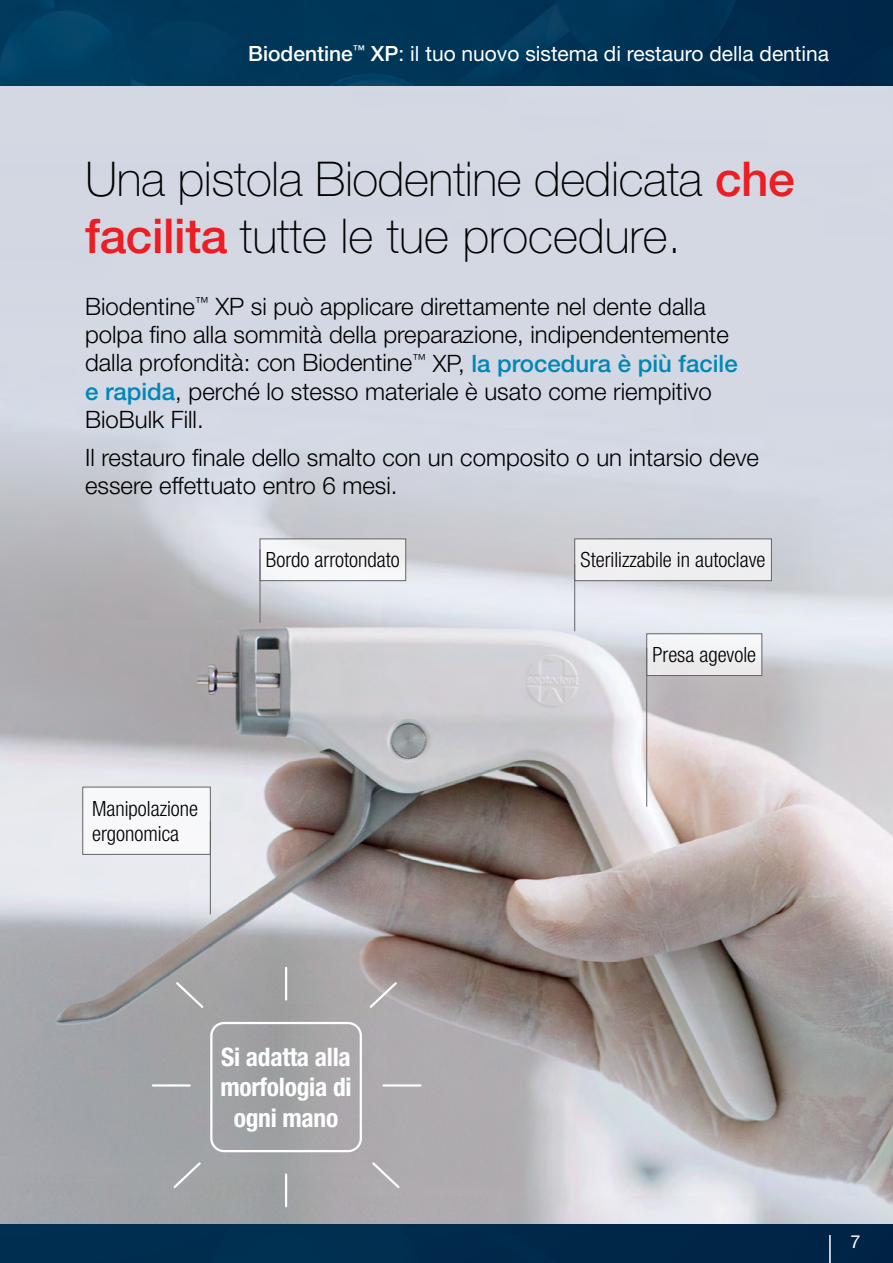
<style>
.page{position:relative;width:893px;height:1263px;background:#fff}
.page>*{position:absolute;margin:0;border:0;box-sizing:border-box;transform-origin:0 0}
.t1{font:100 48px/57px "Helvetica Neue LT Std";letter-spacing:-.01em;color:#000}
.t2{font:700 condensed 25.5px/30.6px "Helvetica Neue LT Std";letter-spacing:-.01em;color:#fff;text-align:center}
.t3{font:300 24px/28.5px "Helvetica Neue LT Std";color:#000}
.t4{font:300 condensed 21px/25.2px "Helvetica Neue LT Std";color:#000}
.t5{font:21px "Helvetica Neue LT Std";color:#fff}
.t6{font:18px "Helvetica Neue LT Std";color:#fff}
.s1{font-weight:500}
.s2{font-weight:500;color:#ed1d24}
.s3{font-weight:500;color:#0087b8}
</style>
<div class="page">
<img style="left:0;top:85px;width:893px;height:1140px">
<div style="left:260px;top:539px;width:146px;height:42px;background:#f5f6f8"></div>
<div style="left:260px;top:538px;width:146px;height:43px;border:1px solid #636466"></div>
<div style="left:575px;top:539px;width:196px;height:42px;background:#eeeff1"></div>
<div style="left:574px;top:538px;width:198px;height:43px;border:1px solid #636466"></div>
<div style="left:83px;top:787px;width:127px;height:67px;background:#f7f8fa"></div>
<div style="left:82px;top:787px;width:129px;height:68px;border:1px solid #636466"></div>
<div style="left:647px;top:634px;width:115px;height:41px;background:#eff0f2"></div>
<div style="left:646px;top:633px;width:116px;height:43px;border:1px solid #636466"></div>
<hr style="left:260px;top:549px;width:1px;height:74px;background:#636466">
<hr style="left:574px;top:564px;width:1px;height:67px;background:#636466">
<hr style="left:210px;top:821px;width:1px;height:93px;background:#636466">
<hr style="left:646px;top:647px;width:1px;height:160px;background:#636466">
<div style="left:210px;top:1022px;width:152px;height:130px;border:2px solid #fff;border-radius:13px"></div>
<hr style="left:285px;top:968px;width:2px;height:31px;background:#fff">
<hr style="left:384px;top:1084px;width:36px;height:2px;background:#fff">
<hr style="left:153px;top:1084px;width:37px;height:2px;background:#fff">
<svg style="left:368px;top:980px;width:31px;height:30px"></svg>
<svg style="left:174px;top:980px;width:31px;height:30px"></svg>
<hr style="left:285px;top:1174px;width:2px;height:32px;background:#fff">
<svg style="left:171px;top:1160px;width:32px;height:30px"></svg>
<svg style="left:370px;top:1160px;width:31px;height:30px"></svg>
<img style="left:0;top:0;width:893px;height:85px">
<div style="left:0;top:1225px;width:893px;height:38px;background:#002b4c"></div>
<img style="left:0;top:85px;width:1px;height:446px">
<hr style="left:829px;top:1235px;width:2px;height:28px;background:#fff">
<p class="t5" style="left:248px;top:41px;width:582px"><span class="s1">Biodentine</span><sup>™</sup> <span class="s1">XP</span>: il tuo nuovo sistema di restauro della dentina</p>
<h1 class="t1" style="left:85px;top:150px;width:711px">Una pistola Biodentine dedicata <span class="s2">che facilita</span> tutte le tue procedure.</h1>
<p class="t3" style="left:85px;top:291px;width:654px">Biodentine<sup>™</sup> XP si può applicare direttamente nel dente dalla polpa fino alla sommità della preparazione, indipendentemente dalla profondità: con Biodentine<sup>™</sup> XP, <span class="s3">la procedura è più facile e rapida</span>, perché lo stesso materiale è usato come riempitivo BioBulk Fill.</p>
<p class="t3" style="left:85px;top:442px;width:675px">Il restauro finale dello smalto con un composito o un intarsio deve essere effettuato entro 6 mesi.</p>
<p class="t4" style="left:266px;top:547px;width:135px">Bordo arrotondato</p>
<p class="t4" style="left:581px;top:547px;width:186px">Sterilizzabile in autoclave</p>
<p class="t4" style="left:92px;top:795px;width:108px">Manipolazione ergonomica</p>
<p class="t4" style="left:652px;top:642px;width:105px">Presa agevole</p>
<p class="t2" style="left:220px;top:1041px;width:133px">Si adatta alla morfologia di ogni mano</p>
<p class="t6" style="left:850px;top:1231px;width:12px">7</p>
</div>
